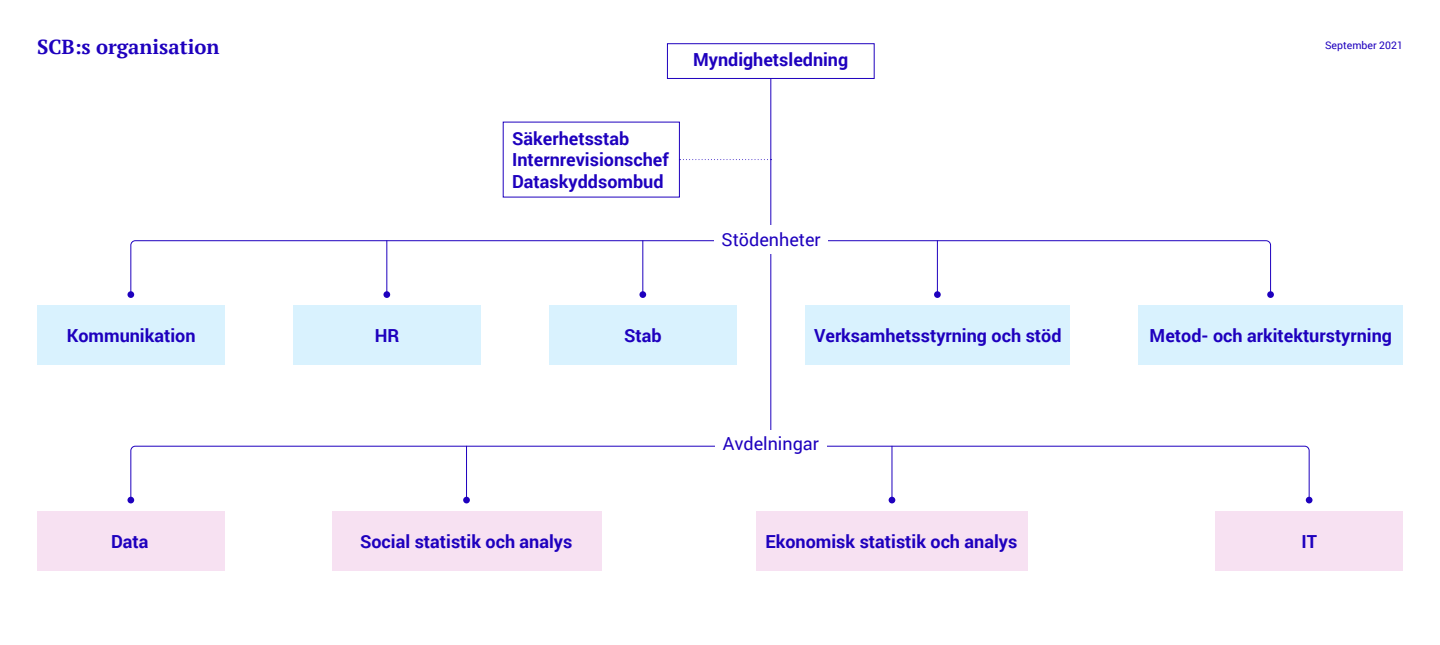
<style>
.page{position:relative;width:1440px;height:645px;background:#fff}
.page>*{position:absolute;margin:0;border:0;box-sizing:border-box;transform-origin:0 0}
.t1{font:700 20.25px "PT Serif";color:#1e00be}
.t2{font:700 18px/21.6px "Roboto";color:#1e00be}
.t3{font:18px "Roboto";color:#1e00be}
.t4{font:10.5px "Roboto";color:#1e00be}
</style>
<div class="page">
<div style="left:667px;top:43px;width:208px;height:36px;border:1px solid #1e00be"></div>
<div style="left:37px;top:305px;width:188px;height:60px;background:#d9f2fe"></div>
<div style="left:549px;top:305px;width:188px;height:60px;background:#d9f2fe"></div>
<div style="left:1138px;top:305px;width:265px;height:60px;background:#d9f2fe"></div>
<div style="left:805px;top:305px;width:265px;height:60px;background:#d9f2fe"></div>
<div style="left:37px;top:511px;width:188px;height:60px;background:#f7e1f2"></div>
<div style="left:332px;top:511px;width:270px;height:60px;background:#f7e1f2"></div>
<div style="left:756px;top:511px;width:272px;height:60px;background:#f7e1f2"></div>
<div style="left:1215px;top:511px;width:188px;height:60px;background:#f7e1f2"></div>
<hr style="left:770px;top:78px;width:1px;height:368px;background:#1e00be">
<svg style="left:889px;top:501px;width:6px;height:2px"></svg>
<div style="left:463px;top:497px;width:7px;height:6px;background:#1e00be;border-radius:50%"></div>
<svg style="left:130px;top:445px;width:1180px;height:56px"></svg>
<div style="left:127px;top:497px;width:7px;height:6px;background:#1e00be;border-radius:50%"></div>
<div style="left:1306px;top:497px;width:7px;height:6px;background:#1e00be;border-radius:50%"></div>
<svg style="left:130px;top:240px;width:1141px;height:56px"></svg>
<div style="left:1267px;top:291px;width:7px;height:7px;background:#1e00be;border-radius:50%"></div>
<div style="left:127px;top:291px;width:7px;height:7px;background:#1e00be;border-radius:50%"></div>
<div style="left:293px;top:305px;width:188px;height:60px;background:#d9f2fe"></div>
<div style="left:716px;top:430px;width:111px;height:28px;background:#fff"></div>
<div style="left:715px;top:225px;width:113px;height:28px;background:#fff"></div>
<svg style="left:679px;top:159px;width:93px;height:1px"></svg>
<p class="t1" style="left:37px;top:33px;width:184px">SCB:s organisation</p>
<p class="t4" style="left:1325px;top:38px;width:79px">September 2021</p>
<p class="t2" style="left:693px;top:49px;width:157px">Myndighetsledning</p>
<p class="t2" style="left:512px;top:127px;width:158px">Säkerhetsstab<br>Internrevisionschef<br>Dataskyddsombud</p>
<p class="t3" style="left:721px;top:227px;width:101px">Stödenheter</p>
<p class="t2" style="left:67px;top:325px;width:130px">Kommunikation</p>
<p class="t2" style="left:624px;top:325px;width:39px">Stab</p>
<p class="t2" style="left:814px;top:325px;width:249px">Verksamhetsstyrning och stöd</p>
<p class="t2" style="left:1150px;top:325px;width:244px">Metod- och arkitekturstyrning</p>
<p class="t2" style="left:375px;top:325px;width:26px">HR</p>
<p class="t3" style="left:723px;top:431px;width:98px">Avdelningar</p>
<p class="t2" style="left:111px;top:530px;width:39px">Data</p>
<p class="t2" style="left:360px;top:530px;width:214px">Social statistik och analys</p>
<p class="t2" style="left:765px;top:530px;width:253px">Ekonomisk statistik och analys</p>
<p class="t2" style="left:1302px;top:530px;width:17px">IT</p>
</div>
